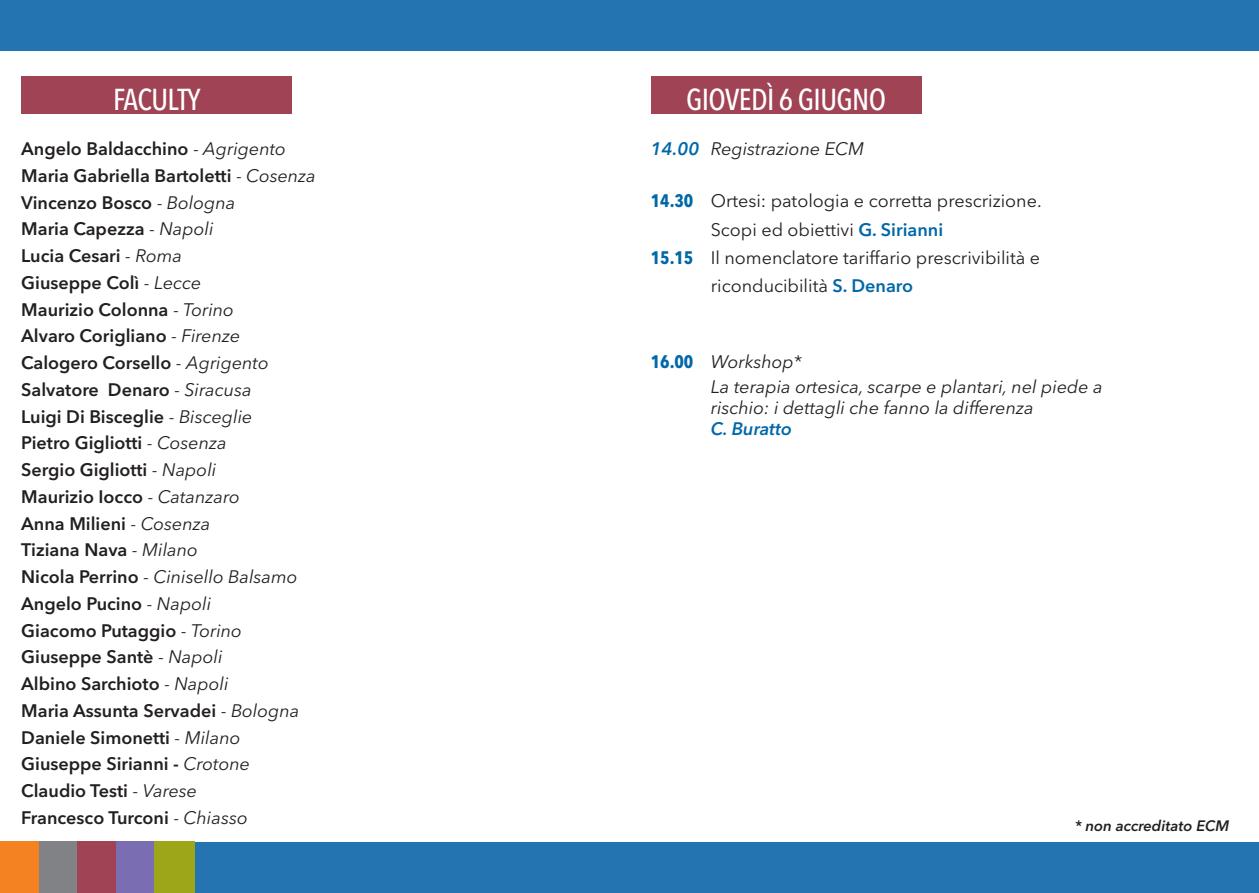
<style>
.page{position:relative;width:1259px;height:893px;background:#fff}
.page>*{position:absolute;margin:0;border:0;box-sizing:border-box;transform-origin:0 0}
.t1{font:500 condensed 30px "Avenir Next LT Pro";letter-spacing:-.02em;color:#fff}
.t2{font:600 18px/26.7px "Avenir Next LT Pro";color:#231f20}
.t3{font:18px "Avenir Next LT Pro";color:#231f20}
.t4{font:italic 18px/25.2px "Avenir Next LT Pro";color:#231f20}
.t5{font:italic 600 18px "Avenir Next LT Pro";letter-spacing:-.005em;color:#0068a8}
.t6{font:italic 600 15px "Avenir Next LT Pro";color:#231f20}
.s1{font-weight:400}
.s2{font-weight:400;font-style:italic}
.s3{font-weight:600;color:#0068a8}
.s4{font-weight:700;font-stretch:condensed;color:#0068a8}
.s5{font-weight:700;font-style:normal;font-stretch:condensed;color:#0068a8}
</style>
<div class="page">
<div style="left:194px;top:842px;width:1065px;height:51px;background:#2374b1"></div>
<div style="left:0;top:0;width:1259px;height:51px;background:#2374b1"></div>
<div style="left:154px;top:842px;width:40px;height:51px;background:#9da618"></div>
<div style="left:115px;top:842px;width:39px;height:51px;background:#7a6db1"></div>
<div style="left:77px;top:842px;width:38px;height:51px;background:#a04355"></div>
<div style="left:38px;top:842px;width:39px;height:51px;background:#808285"></div>
<div style="left:0;top:842px;width:38px;height:51px;background:#f58220"></div>
<div style="left:651px;top:77px;width:270px;height:37px;background:#a04355"></div>
<div style="left:21px;top:77px;width:271px;height:37px;background:#a04355"></div>
<h1 class="t1" style="left:113px;top:81px;width:89px">FACULTY</h1>
<h1 class="t1" style="left:686px;top:81px;width:201px">GIOVEDì 6 GIUGNO</h1>
<p class="t2" style="left:21px;top:135px;width:296px">Angelo Baldacchino <span class="s1">-</span> <span class="s2">Agrigento<br></span>Maria Gabriella Bartoletti <span class="s1">-</span> <span class="s2">Cosenza<br></span>Vincenzo Bosco <span class="s1">-</span> <span class="s2">Bologna<br></span>Maria Capezza <span class="s1">-</span> <span class="s2">Napoli<br></span>Lucia Cesari <span class="s2">- Roma<br></span>Giuseppe Colì <span class="s1">-</span> <span class="s2">Lecce<br></span>Maurizio Colonna <span class="s1">-</span> <span class="s2">Torino<br></span>Alvaro Corigliano <span class="s1">-</span> <span class="s2">Firenze<br></span>Calogero Corsello <span class="s1">-</span> <span class="s2">Agrigento<br></span>Salvatore Denaro <span class="s1">-</span> <span class="s2">Siracusa<br></span>Luigi Di Bisceglie <span class="s1">-</span> <span class="s2">Bisceglie<br></span>Pietro Gigliotti <span class="s1">-</span> <span class="s2">Cosenza<br></span>Sergio Gigliotti <span class="s1">-</span> <span class="s2">Napoli<br></span>Maurizio Iocco <span class="s2">- Catanzaro<br></span>Anna Milieni <span class="s1">-</span> <span class="s2">Cosenza<br></span>Tiziana Nava <span class="s1">-</span> <span class="s2">Milano<br></span>Nicola Perrino <span class="s1">-</span> <span class="s2">Cinisello Balsamo<br></span>Angelo Pucino <span class="s2">- Napoli<br></span>Giacomo Putaggio <span class="s1">-</span> <span class="s2">Torino<br></span>Giuseppe Santè <span class="s1">-</span> <span class="s2">Napoli<br></span>Albino Sarchioto <span class="s1">-</span> <span class="s2">Napoli<br></span>Maria Assunta Servadei <span class="s1">-</span> <span class="s2">Bologna<br></span>Daniele Simonetti <span class="s2">- Milano<br></span>Giuseppe Sirianni - <span class="s2">Crotone<br></span>Claudio Testi <span class="s1">-</span> <span class="s2">Varese<br></span>Francesco Turconi <span class="s1">-</span> <span class="s2">Chiasso</span></p>
<p class="t4" style="left:651px;top:136px;width:215px"><span class="s3">14.00</span> Registrazione ECM</p>
<p class="t3" style="left:651px;top:190px;width:392px"><span class="s4">14.30</span> Ortesi: patologia e corretta prescrizione.</p>
<p class="t3" style="left:711px;top:218px;width:234px">Scopi ed obiettivi <span class="s3">G. Sirianni</span></p>
<p class="t3" style="left:651px;top:247px;width:391px"><span class="s4">15.15</span> Il nomenclatore tariffario prescrivibilità e</p>
<p class="t3" style="left:711px;top:275px;width:204px">riconducibilità <span class="s3">S. Denaro</span></p>
<p class="t4" style="left:711px;top:349px;width:393px;text-indent:-60px"><span class="s5">16.00</span> Workshop*<br>La terapia ortesica, scarpe e plantari, nel piede a</p>
<p class="t4" style="left:711px;top:395px;width:324px">rischio: i dettagli che fanno la differenza</p>
<p class="t5" style="left:711px;top:418px;width:83px">C. Buratto</p>
<p class="t6" style="left:1074px;top:817px;width:156px">* non accreditato ECM</p>
</div>
